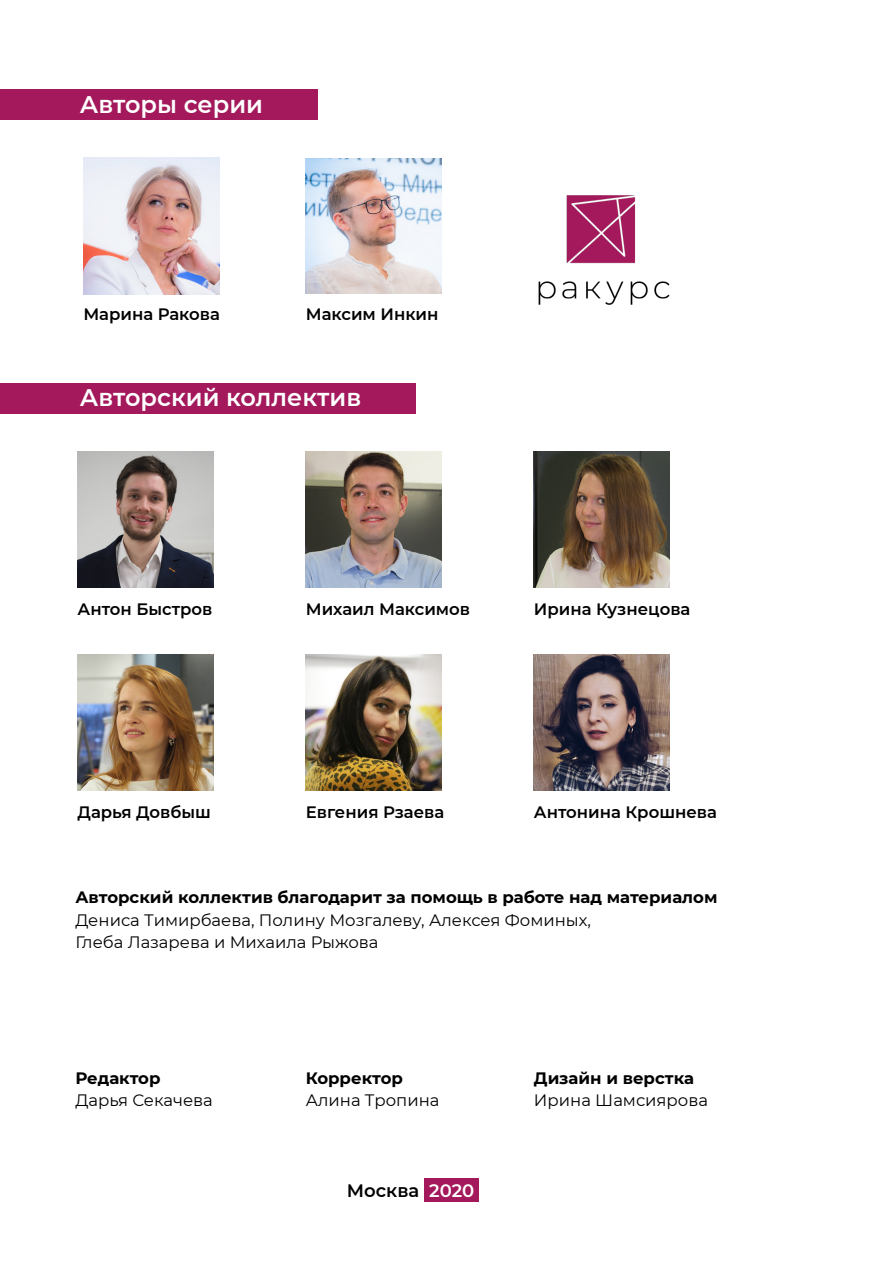
<style>
.page{position:relative;width:893px;height:1263px;background:#fff}
.page>*{position:absolute;margin:0;border:0;box-sizing:border-box;transform-origin:0 0}
.t1{font:600 24px "Montserrat";color:#fff}
.t2{font:600 18px "Montserrat";color:#000}
.t3{font:16.5px/22.5px "Montserrat";color:#000}
.t4{font:600 16.5px "Montserrat";color:#000}
.t5{font:700 16.5px "Montserrat";color:#000}
.s1{color:#fff}
</style>
<div class="page">
<div style="left:0;top:89px;width:317px;height:31px;background:#a3195b"></div>
<div style="left:0;top:383px;width:416px;height:31px;background:#a3195b"></div>
<img style="left:538px;top:195px;width:132px;height:110px">
<img style="left:83px;top:158px;width:137px;height:136px">
<img style="left:78px;top:452px;width:136px;height:136px">
<img style="left:78px;top:655px;width:136px;height:136px">
<img style="left:306px;top:158px;width:135px;height:135px">
<img style="left:534px;top:452px;width:136px;height:136px">
<img style="left:534px;top:655px;width:136px;height:136px">
<img style="left:306px;top:452px;width:136px;height:136px">
<img style="left:306px;top:655px;width:136px;height:136px">
<div style="left:425px;top:1179px;width:54px;height:23px;background:#a3195b"></div>
<h1 class="t1" style="left:80px;top:87px;width:185px">Авторы серии</h1>
<p class="t4" style="left:83px;top:303px;width:138px">Марина Ракова</p>
<p class="t4" style="left:306px;top:303px;width:134px">Максим Инкин</p>
<h1 class="t1" style="left:80px;top:381px;width:283px">Авторский коллектив</h1>
<p class="t4" style="left:78px;top:598px;width:136px">Антон Быстров</p>
<p class="t4" style="left:78px;top:800px;width:135px">Дарья Довбыш</p>
<p class="t4" style="left:306px;top:598px;width:166px">Михаил Максимов</p>
<p class="t4" style="left:534px;top:598px;width:158px">Ирина Кузнецова</p>
<p class="t4" style="left:306px;top:800px;width:140px">Евгения Рзаева</p>
<p class="t4" style="left:534px;top:800px;width:185px">Антонина Крошнева</p>
<p class="t5" style="left:75px;top:885px;width:643px">Авторский коллектив благодарит за помощь в работе над материалом</p>
<p class="t3" style="left:75px;top:908px;width:517px">Дениса Тимирбаева, Полину Мозгалеву, Алексея Фоминых,<br>Глеба Лазарева и Михаила Рыжова</p>
<p class="t5" style="left:75px;top:1066px;width:87px">Редактор</p>
<p class="t3" style="left:75px;top:1088px;width:139px">Дарья Секачева</p>
<p class="t5" style="left:306px;top:1066px;width:99px">Корректор</p>
<p class="t3" style="left:306px;top:1088px;width:135px">Алина Тропина</p>
<p class="t2" style="left:347px;top:1177px;width:129px">Москва <span class="s1">2020</span></p>
<p class="t5" style="left:534px;top:1066px;width:162px">Дизайн и верстка</p>
<p class="t3" style="left:534px;top:1088px;width:176px">Ирина Шамсиярова</p>
</div>
